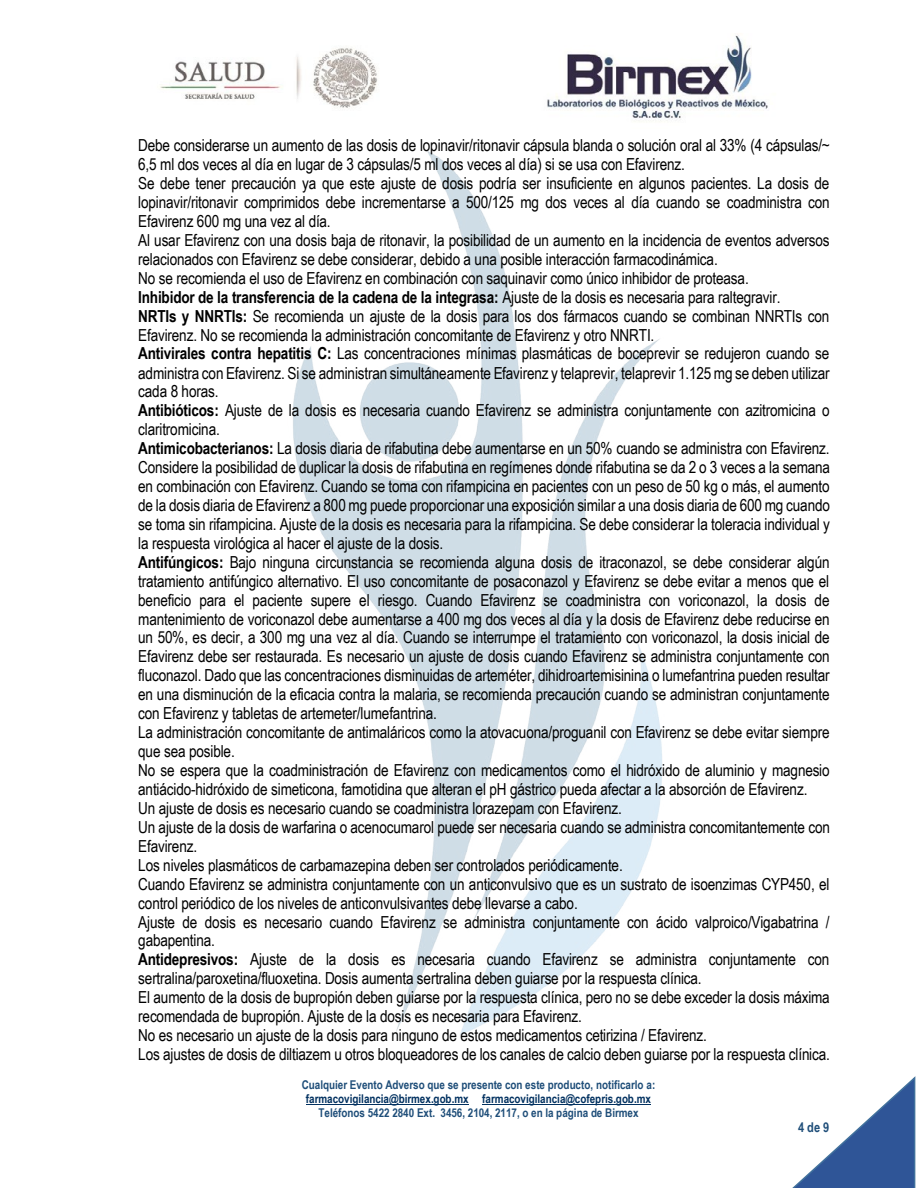
<style>
.page{position:relative;width:918px;height:1188px;background:#fff}
.page>*{position:absolute;margin:0;border:0;box-sizing:border-box;transform-origin:0 0}
.t1{font:16.5px/18.9px "Arial Narrow";letter-spacing:-.01em;color:#000}
.t2{font:700 13.5px "Arial Narrow";color:#1f4e79}
.t3{font:700 12px "Arial Narrow";letter-spacing:-.005em;color:#1f4e79}
.t4{font:700 12px "Arial Narrow";letter-spacing:-.005em;color:#023160}
.s1{font-weight:700}
</style>
<div class="page">
<img style="left:293px;top:151px;width:369px;height:884px">
<hr style="left:306px;top:1104px;width:163px;height:1px;background:#023160">
<hr style="left:482px;top:1104px;width:169px;height:1px;background:#023160">
<img style="left:160px;top:35px;width:608px;height:86px">
<svg style="left:792px;top:1076px;width:124px;height:112px"></svg>
<p class="t1" style="left:138px;top:135px;width:693px">Debe considerarse un aumento de las dosis de lopinavir/ritonavir cápsula blanda o solución oral al 33% (4 cápsulas/~ 6,5 ml dos veces al día en lugar de 3 cápsulas/5 ml dos veces al día) si se usa con Efavirenz.<br>Se debe tener precaución ya que este ajuste de dosis podría ser insuficiente en algunos pacientes. La dosis de lopinavir/ritonavir comprimidos debe incrementarse a 500/125 mg dos veces al día cuando se coadministra con Efavirenz 600 mg una vez al día.<br>Al usar Efavirenz con una dosis baja de ritonavir, la posibilidad de un aumento en la incidencia de eventos adversos relacionados con Efavirenz se debe considerar, debido a una posible interacción farmacodinámica.<br>No se recomienda el uso de Efavirenz en combinación con saquinavir como único inhibidor de proteasa.<br><span class="s1">Inhibidor de la transferencia de la cadena de la integrasa:</span> Ajuste de la dosis es necesaria para raltegravir.<br><span class="s1">NRTIs y NNRTIs:</span> Se recomienda un ajuste de la dosis para los dos fármacos cuando se combinan NNRTIs con Efavirenz. No se recomienda la administración concomitante de Efavirenz y otro NNRTI.<br><span class="s1">Antivirales contra hepatitis C:</span> Las concentraciones mínimas plasmáticas de boceprevir se redujeron cuando se administra con Efavirenz. Si se administran simultáneamente Efavirenz y telaprevir, telaprevir 1.125 mg se deben utilizar cada 8 horas.<br><span class="s1">Antibióticos:</span> Ajuste de la dosis es necesaria cuando Efavirenz se administra conjuntamente con azitromicina o claritromicina.<br><span class="s1">Antimicobacterianos:</span> La dosis diaria de rifabutina debe aumentarse en un 50% cuando se administra con Efavirenz.<br>Considere la posibilidad de duplicar la dosis de rifabutina en regímenes donde rifabutina se da 2 o 3 veces a la semana en combinación con Efavirenz. Cuando se toma con rifampicina en pacientes con un peso de 50 kg o más, el aumento de la dosis diaria de Efavirenz a 800 mg puede proporcionar una exposición similar a una dosis diaria de 600 mg cuando se toma sin rifampicina. Ajuste de la dosis es necesaria para la rifampicina. Se debe considerar la toleracia individual y la respuesta virológica al hacer el ajuste de la dosis.<br><span class="s1">Antifúngicos:</span> Bajo ninguna circunstancia se recomienda alguna dosis de itraconazol, se debe considerar algún tratamiento antifúngico alternativo. El uso concomitante de posaconazol y Efavirenz se debe evitar a menos que el beneficio para el paciente supere el riesgo. Cuando Efavirenz se coadministra con voriconazol, la dosis de mantenimiento de voriconazol debe aumentarse a 400 mg dos veces al día y la dosis de Efavirenz debe reducirse en un 50%, es decir, a 300 mg una vez al día. Cuando se interrumpe el tratamiento con voriconazol, la dosis inicial de Efavirenz debe ser restaurada. Es necesario un ajuste de dosis cuando Efavirenz se administra conjuntamente con fluconazol. Dado que las concentraciones disminuidas de arteméter, dihidroartemisinina o lumefantrina pueden resultar en una disminución de la eficacia contra la malaria, se recomienda precaución cuando se administran conjuntamente con Efavirenz y tabletas de artemeter/lumefantrina.<br>La administración concomitante de antimaláricos como la atovacuona/proguanil con Efavirenz se debe evitar siempre que sea posible.<br>No se espera que la coadministración de Efavirenz con medicamentos como el hidróxido de aluminio y magnesio antiácido-hidróxido de simeticona, famotidina que alteran el pH gástrico pueda afectar a la absorción de Efavirenz.<br>Un ajuste de dosis es necesario cuando se coadministra lorazepam con Efavirenz.<br>Un ajuste de la dosis de warfarina o acenocumarol puede ser necesaria cuando se administra concomitantemente con Efavirenz.<br>Los niveles plasmáticos de carbamazepina deben ser controlados periódicamente.<br>Cuando Efavirenz se administra conjuntamente con un anticonvulsivo que es un sustrato de isoenzimas CYP450, el control periódico de los niveles de anticonvulsivantes debe llevarse a cabo.<br>Ajuste de dosis es necesario cuando Efavirenz se administra conjuntamente con ácido valproico/Vigabatrina / gabapentina.<br><span class="s1">Antidepresivos:</span> Ajuste de la dosis es necesaria cuando Efavirenz se administra conjuntamente con sertralina/paroxetina/fluoxetina. Dosis aumenta sertralina deben guiarse por la respuesta clínica.<br>El aumento de la dosis de bupropión deben guiarse por la respuesta clínica, pero no se debe exceder la dosis máxima recomendada de bupropión. Ajuste de la dosis es necesaria para Efavirenz.<br>No es necesario un ajuste de la dosis para ninguno de estos medicamentos cetirizina / Efavirenz.<br>Los ajustes de dosis de diltiazem u otros bloqueadores de los canales de calcio deben guiarse por la respuesta clínica.</p>
<p class="t3" style="left:302px;top:1076px;width:355px">Cualquier Evento Adverso que se presente con este producto, notificarlo a:</p>
<p class="t4" style="left:306px;top:1090px;width:347px">farmacovigilancia@birmex.gob.mx farmacovigilancia@cofepris.gob.mx</p>
<p class="t3" style="left:318px;top:1103px;width:322px">Teléfonos 5422 2840 Ext. 3456, 2104, 2117, o en la página de Birmex</p>
<p class="t2" style="left:798px;top:1117px;width:33px">4de 9</p>
</div>
